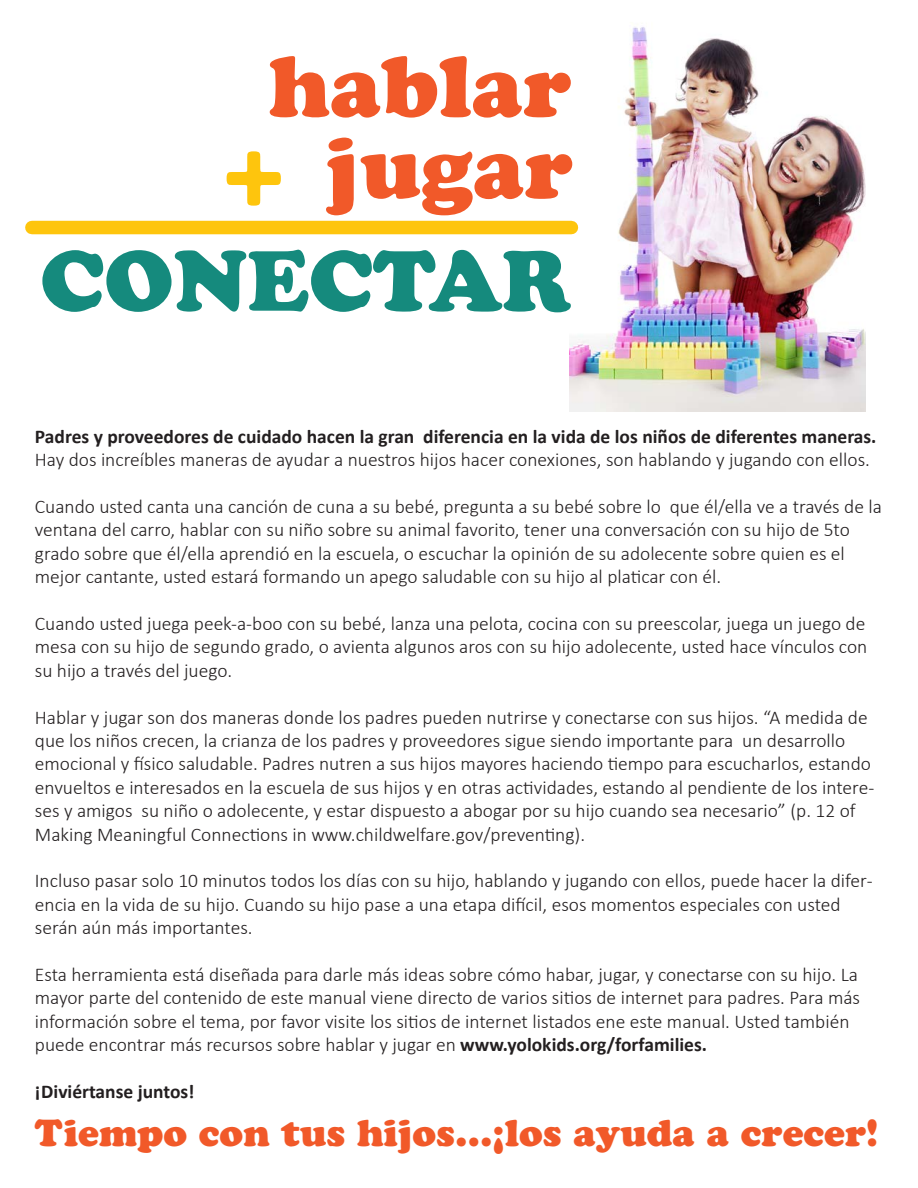
<style>
.page{position:relative;width:918px;height:1188px;background:#fff}
.page>*{position:absolute;margin:0;border:0;box-sizing:border-box;transform-origin:0 0}
.t1{font:112.2px "Cooper Black Std";color:#fec50d}
.t2{font:86.1px/81.4px "Cooper Black Std";color:#f15929;text-align:right}
.t3{font:84.6px "Cooper Black Std";color:#158a7d}
.t4{font:37.5px "Cooper Black Std";color:#f15929}
.t5{font:300 19.5px/23.4px "Calibri";color:#231f20}
.t6{font:700 19.5px "Calibri";color:#231f20}
.s1{font-weight:700}
</style>
<div class="page">
<img style="left:569px;top:27px;width:297px;height:384px">
<div style="left:32px;top:221px;width:539px;height:13px;background:#fec50d"></div>
<p class="t2" style="left:269px;top:45px;width:306px">hablar jugar</p>
<p class="t3" style="left:40px;top:230px;width:533px">CONECTAR</p>
<p class="t1" style="left:218px;top:100px;width:72px">+</p>
<p class="t5" style="left:35px;top:424px;width:843px"><span class="s1">Padres y proveedores de cuidado hacen la gran diferencia en la vida de los niños de diferentes maneras.<br></span>Hay dos increíbles maneras de ayudar a nuestros hijos hacer conexiones, son hablando y jugando con ellos.</p>
<p class="t5" style="left:35px;top:495px;width:849px">Cuando usted canta una canción de cuna a su bebé, pregunta a su bebé sobre lo que él/ella ve a través de la ventana del carro, hablar con su niño sobre su animal favorito, tener una conversación con su hijo de 5to grado sobre que él/ella aprendió en la escuela, o escuchar la opinión de su adolecente sobre quien es el mejor cantante, usted estará formando un apego saludable con su hijo al platicar con él.</p>
<p class="t5" style="left:35px;top:612px;width:834px;text-align:justify">Cuando usted juega peek-a-boo con su bebé, lanza una pelota, cocina con su preescolar, juega un juego de mesa con su hijo de segundo grado, o avienta algunos aros con su hijo adolecente, usted hace vínculos con su hijo a través del juego.</p>
<p class="t5" style="left:35px;top:705px;width:841px">Hablar y jugar son dos maneras donde los padres pueden nutrirse y conectarse con sus hijos. “A medida de que los niños crecen, la crianza de los padres y proveedores sigue siendo importante para un desarrollo emocional y físico saludable. Padres nutren a sus hijos mayores haciendo tiempo para escucharlos, estando envueltos e interesados en la escuela de sus hijos y en otras actividades, estando al pendiente de los intere&shy;ses y amigos su niño o adolecente, y estar dispuesto a abogar por su hijo cuando sea necesario” (p. 12 of Making Meaningful Connections in www.childwelfare.gov/preventing).</p>
<p class="t5" style="left:35px;top:869px;width:839px">Incluso pasar solo 10 minutos todos los días con su hijo, hablando y jugando con ellos, puede hacer la difer&shy;encia en la vida de su hijo. Cuando su hijo pase a una etapa difícil, esos momentos especiales con usted serán aún más importantes.</p>
<p class="t5" style="left:35px;top:963px;width:827px">Esta herramienta está diseñada para darle más ideas sobre cómo habar, jugar, y conectarse con su hijo. La mayor parte del contenido de este manual viene directo de varios sitios de internet para padres. Para más información sobre el tema, por favor visite los sitios de internet listados ene este manual. Usted también puede encontrar más recursos sobre hablar y jugar en <span class="s1">www.yolokids.org/forfamilies.</span></p>
<p class="t6" style="left:35px;top:1079px;width:161px">¡Diviértanse juntos!</p>
<p class="t4" style="left:35px;top:1111px;width:845px">Tiempo con tus hijos…¡los ayuda a crecer!</p>
</div>
